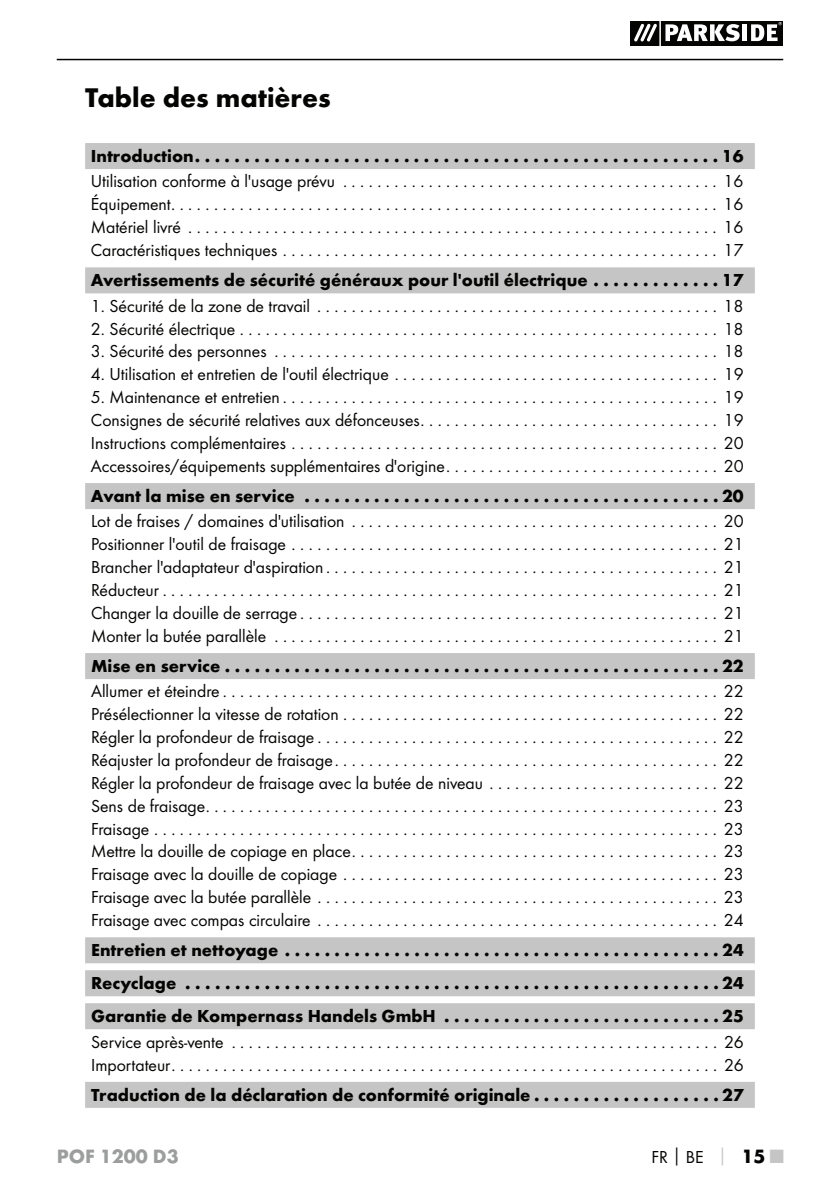
<style>
.page{position:relative;width:840px;height:1191px;background:#fff}
.page>*{position:absolute;margin:0;border:0;box-sizing:border-box;transform-origin:0 0}
.t1{font:700 28px "Futura";color:#040503}
.t2{font:700 20px "Futura";color:#9c9e9d}
.t3{font:18px/22.8px "Futura Boo";color:#040503;text-align:justify}
.t4{font:700 18px/33px "Futura";color:#040503;text-align:justify}
.s1{font-family:"Futura";font-weight:700}
.s2{font-family:"Futura";font-weight:700;color:#c5c5c5}
.s3{font-family:"Futura";font-weight:700;font-size:20px}
.s4{font-family:"Futura";font-weight:700;font-size:20px;color:#c5c5c5}
</style>
<div class="page">
<hr style="left:57px;top:59px;width:725px;height:1px;background:#040503">
<svg style="left:630px;top:21px;width:152px;height:24px"></svg>
<div style="left:85px;top:143px;width:669px;height:26px;background:#c5c5c5"></div>
<div style="left:85px;top:267px;width:669px;height:26px;background:#c5c5c5"></div>
<div style="left:85px;top:483px;width:669px;height:26px;background:#c5c5c5"></div>
<div style="left:85px;top:653px;width:669px;height:26px;background:#c5c5c5"></div>
<div style="left:85px;top:937px;width:669px;height:26px;background:#c5c5c5"></div>
<div style="left:85px;top:970px;width:669px;height:26px;background:#c5c5c5"></div>
<div style="left:85px;top:1003px;width:669px;height:26px;background:#c5c5c5"></div>
<div style="left:85px;top:1081px;width:669px;height:26px;background:#c5c5c5"></div>
<h1 class="t1" style="left:85px;top:87px;width:247px">Table des matières</h1>
<p class="t4" style="left:91px;top:141px;width:653px">Introduction .....................................................16</p>
<p class="t3" style="left:91px;top:171px;width:654px">Utilisation conforme à l'usage prévu ............................................ 16<br>Équipement ................................................................ 16<br>Matériel livré .............................................................. 16<br>Caractéristiques techniques ................................................... 17</p>
<p class="t4" style="left:91px;top:265px;width:653px">Avertissements de sécurité généraux pour l'outil électrique . . . . . . . . . . . . . 17</p>
<p class="t3" style="left:91px;top:295px;width:653px">1. Sécurité de la zone de travail ............................................... 18</p>
<p class="t3" style="left:91px;top:318px;width:653px">2. Sécurité électrique ........................................................ 18</p>
<p class="t3" style="left:91px;top:341px;width:653px">3. Sécurité des personnes .................................................... 18</p>
<p class="t3" style="left:91px;top:364px;width:653px">4. Utilisation et entretien de l'outil électrique ...................................... 19</p>
<p class="t3" style="left:91px;top:387px;width:653px">5. Maintenance et entretien ................................................... 19<br>Consignes de sécurité relatives aux défonceuses . . . . . . . . . . . . . . . . . . . . . . . . . . . . . . . . . . . 19<br>Instructions complémentaires .................................................. 20<br>Accessoires/équipements supplémentaires d'origine . . . . . . . . . . . . . . . . . . . . . . . . . . . . . . . . 20</p>
<p class="t4" style="left:91px;top:481px;width:653px">Avant la mise en service ..........................................20</p>
<p class="t3" style="left:91px;top:511px;width:654px">Lot de fraises / domaines d'utilisation ........................................... 20<br>Positionner l'outil de fraisage .................................................. 21<br>Brancher l'adaptateur d'aspiration .............................................. 21<br>Réducteur ................................................................. 21<br>Changer la douille de serrage ................................................. 21<br>Monter la butée parallèle .................................................... 21</p>
<p class="t4" style="left:91px;top:651px;width:653px">Mise en service ..................................................22</p>
<p class="t3" style="left:91px;top:681px;width:654px">Allumer et éteindre .......................................................... 22<br>Présélectionner la vitesse de rotation ............................................ 22<br>Régler la profondeur de fraisage ............................................... 22<br>Réajuster la profondeur de fraisage ............................................. 22<br>Régler la profondeur de fraisage avec la butée de niveau . . . . . . . . . . . . . . . . . . . . . . . . . . . 22<br>Sens de fraisage ............................................................ 23<br>Fraisage .................................................................. 23<br>Mettre la douille de copiage en place ........................................... 23<br>Fraisage avec la douille de copiage ............................................ 23<br>Fraisage avec la butée parallèle ............................................... 23<br>Fraisage avec compas circulaire ............................................... 24</p>
<p class="t4" style="left:91px;top:935px;width:654px">Entretien et nettoyage ............................................24<br>Recyclage ......................................................24<br>Garantie de Kompernass Handels GmbH ............................25</p>
<p class="t3" style="left:91px;top:1031px;width:653px">Service après-vente ......................................................... 26<br>Importateur ................................................................ 26</p>
<p class="t4" style="left:91px;top:1079px;width:653px">Traduction de la déclaration de conformité originale . . . . . . . . . . . . . . . . . . . 27</p>
<p class="t2" style="left:57px;top:1148px;width:123px">POF 1200 D3</p>
<p class="t3" style="left:651px;top:1146px;width:133px">FR<span class="s1">│</span>BE <span class="s2">│</span> <span class="s3">15</span> <span class="s4">■</span></p>
</div>
